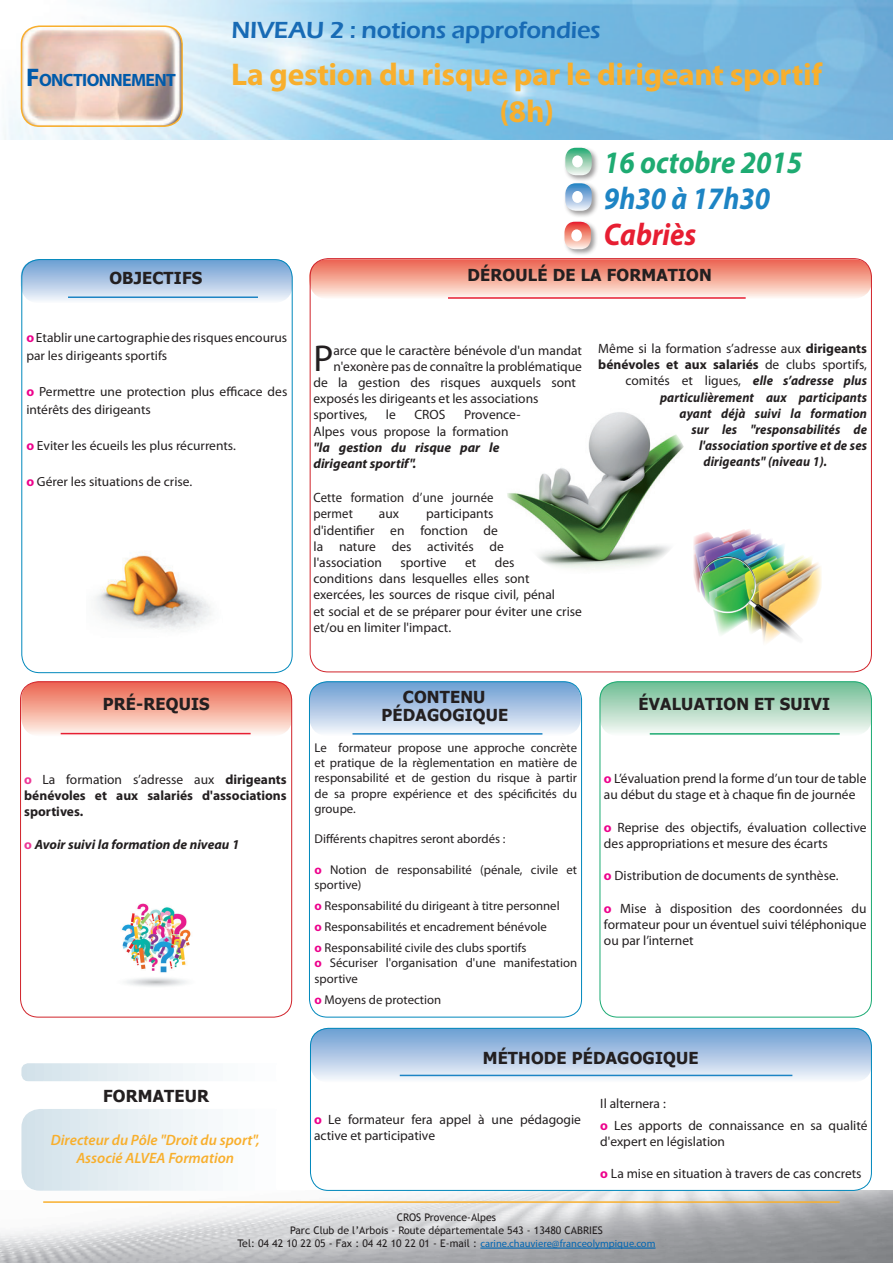
<style>
.page{position:relative;width:893px;height:1263px;background:#fff}
.page>*{position:absolute;margin:0;border:0;box-sizing:border-box;transform-origin:0 0}
.t1{font:37.5px "Myriad Pro";color:#231f20}
.t2{font:700 31.5px/37.8px "Myriad Pro";letter-spacing:-.01em;color:#f8af2d;text-align:center}
.t3{font:italic 700 31.35px "Myriad Pro";color:#1eab72;scale:.91 1}
.t4{font:italic 700 31.35px "Myriad Pro";color:#1d84c4;scale:.91 1}
.t5{font:italic 700 31.35px "Myriad Pro";color:#e71e32;scale:.91 1}
.t6{font:600 24px "Eras ITC";letter-spacing:-.01em;color:#186bb5}
.t7{font:700 17.85px "Myriad Pro";letter-spacing:-.035em;color:#015aaa}
.t8{font:700 16.5px/18px "Tahoma";letter-spacing:.01em;color:#231f20;text-align:center}
.t9{font:italic 600 15px/18px "Myriad Pro";color:#f8af2d;text-align:center}
.t10{font:13.5px/16.2px "Myriad Pro";color:#231f20}
.t11{font:italic 700 13.5px "Myriad Pro";letter-spacing:.01em;color:#231f20;scale:.94 1}
.t12{font:700 13.5px/16.2px "Myriad Pro";color:#231f20;text-align:justify}
.t13{font:italic 700 13.5px/16.2px "Myriad Pro";letter-spacing:.01em;color:#231f20}
.t14{font:13.5px/16.2px "Myriad Pro";color:#231f20;scale:.94 1}
.t15{font:13.2px/18px "Myriad Pro";color:#231f20}
.t16{font:12.75px/15.3px "Myriad Pro";color:#231f20}
.t17{font:10.5px/12.6px "Trebuchet MS";color:#231f20;text-align:center}
.s1{font-size:25.5px}
.s2{font-weight:700;font-size:13.5px;color:#ed028c}
.s3{color:#ed3896}
.s4{font-weight:400}
.s5{font-style:normal;color:#ed3896}
.s6{font-weight:700}
.s7{font-weight:400;font-style:normal}
.s8{font-weight:700;color:#ed028c}
.s9{font-family:"Myriad Pro";color:#0166b3}
</style>
<div class="page">
<img style="left:0;top:1191px;width:893px;height:72px">
<img style="left:4px;top:0;width:889px;height:139px">
<img style="left:21px;top:26px;width:161px;height:100px">
<div style="left:21px;top:25px;width:162px;height:102px;border:2px solid #f8af2d;border-radius:18px"></div>
<div style="left:564px;top:146px;width:35px;height:37px;background:#231f20;opacity:.45"></div>
<svg style="left:565px;top:148px;width:27px;height:27px"></svg>
<div style="left:572px;top:155px;width:11px;height:12px;background:#fff;border-radius:50%"></div>
<div style="left:564px;top:182px;width:35px;height:36px;background:#231f20;opacity:.45"></div>
<svg style="left:565px;top:183px;width:27px;height:28px"></svg>
<div style="left:572px;top:191px;width:11px;height:12px;background:#fff;border-radius:50%"></div>
<div style="left:563px;top:220px;width:35px;height:37px;background:#231f20;opacity:.45"></div>
<svg style="left:564px;top:222px;width:27px;height:27px"></svg>
<div style="left:571px;top:229px;width:11px;height:12px;background:#fff;border-radius:50%"></div>
<hr style="left:43px;top:1201px;width:797px;height:2px;background:#f8af2d">
<img style="left:507px;top:395px;width:187px;height:187px;border-radius:94px">
<svg style="left:310px;top:1028px;width:562px;height:54px;background:#afc9e6"></svg>
<svg style="left:600px;top:681px;width:272px;height:54px;background:#b3dac4"></svg>
<svg style="left:309px;top:681px;width:272px;height:54px;background:#afc9e6"></svg>
<hr style="left:352px;top:733px;width:190px;height:2px;background:#1d84c4">
<hr style="left:650px;top:733px;width:190px;height:2px;background:#1eab72">
<div style="left:309px;top:681px;width:273px;height:336px;border:1px solid #0088bc;border-radius:18px"></div>
<svg style="left:21px;top:681px;width:271px;height:54px;background:#f4aa9b"></svg>
<hr style="left:61px;top:733px;width:190px;height:1px;background:#e71e32">
<div style="left:20px;top:681px;width:272px;height:336px;border:1px solid #d1232a;border-radius:18px"></div>
<div style="left:600px;top:681px;width:272px;height:336px;border:1px solid #1cab73;border-radius:18px"></div>
<svg style="left:24px;top:1112px;width:184px;height:76px"></svg>
<div style="left:21px;top:1109px;width:272px;height:82px;border:2px solid #fff;border-radius:18px"></div>
<div style="left:310px;top:1028px;width:562px;height:163px;border:1px solid #0088bc;border-radius:18px"></div>
<hr style="left:400px;top:1075px;width:392px;height:1px;background:#1d84c4">
<svg style="left:309px;top:259px;width:563px;height:40px;background:#f4aa9a"></svg>
<hr style="left:448px;top:297px;width:298px;height:2px;background:#e71e32">
<svg style="left:21px;top:259px;width:271px;height:44px;background:#b1cae6"></svg>
<hr style="left:68px;top:296px;width:190px;height:2px;background:#1d84c4">
<svg style="left:24px;top:1066px;width:184px;height:12px"></svg>
<div style="left:21px;top:1063px;width:272px;height:18px;border:2px solid #fff;border-radius:6px"></div>
<div style="left:22px;top:259px;width:270px;height:414px;border:1px solid #0088bc;border-radius:18px"></div>
<hr style="left:480px;top:1247px;width:175px;height:1px;background:#0166b3">
<img style="left:694px;top:529px;width:127px;height:114px">
<img style="left:94px;top:552px;width:117px;height:78px">
<img style="left:121px;top:903px;width:70px;height:84px">
<h3 class="t7" style="left:26px;top:68px;width:151px"><span class="s1">F</span>ONCTIONNEMENT</h3>
<h3 class="t6" style="left:232px;top:16px;width:371px">NIVEAU 2 : notions approfondies</h3>
<h2 class="t2" style="left:231px;top:54px;width:592px">La gestion du risque par le dirigeant sportif (8h)</h2>
<h3 class="t3" style="left:604px;top:142px;width:219px">16 octobre 2015</h3>
<h3 class="t4" style="left:604px;top:178px;width:184px">9h30 à 17h30</h3>
<h3 class="t5" style="left:604px;top:214px;width:103px">Cabriès</h3>
<p class="t8" style="left:109px;top:268px;width:94px">OBJECTIFS</p>
<p class="t8" style="left:467px;top:264px;width:246px">DÉROULÉ DE LA FORMATION</p>
<p class="t15" style="left:26px;top:328px;width:262px"><span class="s2">o</span>Etablir une cartographie des risques encourus par les dirigeants sportifs</p>
<p class="t15" style="left:26px;top:382px;width:262px"><span class="s2">o</span> Permettre une protection plus efficace des intérêts des dirigeants</p>
<p class="t15" style="left:26px;top:436px;width:211px"><span class="s2">o</span> Eviter les écueils les plus récurrents.</p>
<p class="t15" style="left:26px;top:472px;width:167px"><span class="s2">o</span> Gérer les situations de crise.</p>
<p class="t8" style="left:103px;top:694px;width:109px">PRÉ-REQUIS</p>
<p class="t12" style="left:24px;top:771px;width:264px"><span class="s3">o</span> <span class="s4">La formation s’adresse aux</span> dirigeants bénévoles et aux salariés d'associations sportives.</p>
<p class="t13" style="left:24px;top:836px;width:217px"><span class="s5">o</span> Avoir suivi la formation de niveau 1</p>
<p class="t8" style="left:103px;top:1086px;width:108px">FORMATEUR</p>
<p class="t9" style="left:51px;top:1131px;width:210px">Directeur du Pôle "Droit du sport",<br>Associé ALVEA Formation</p>
<h1 class="t1" style="left:313px;top:335px;width:21px">P</h1>
<p class="t10" style="left:333px;top:342px;width:250px">arce que le caractère bénévole d'un mandat</p>
<p class="t10" style="left:333px;top:358px;width:250px">n'exonère pas de connaître la problématique</p>
<p class="t10" style="left:313px;top:374px;width:264px">de la gestion des risques auxquels sont</p>
<p class="t10" style="left:313px;top:390px;width:226px">exposés les dirigeants et les associations</p>
<p class="t10" style="left:313px;top:407px;width:55px">sportives,</p>
<p class="t10" style="left:386px;top:407px;width:11px">le</p>
<p class="t10" style="left:414px;top:407px;width:33px">CROS</p>
<p class="t10" style="left:313px;top:407px;width:208px;text-indent:151px">Provence-<br>Alpes vous propose la formation</p>
<p class="t13" style="left:313px;top:439px;width:188px">"la gestion du risque par le dirigeant sportif".</p>
<p class="t14" style="left:313px;top:489px;width:193px">Cette formation d’une journée permet</p>
<p class="t10" style="left:313px;top:506px;width:192px;text-indent:113px">participants d'identifier en fonction de la nature des activités de l'association</p>
<p class="t10" style="left:379px;top:506px;width:22px">aux</p>
<p class="t10" style="left:313px;top:554px;width:270px;text-indent:181px">des<br>conditions dans lesquelles elles sont exercées, les sources de risque civil, pénal<br>et social et de se préparer pour éviter une crise et/ou en limiter l'impact.</p>
<p class="t10" style="left:401px;top:554px;width:47px">sportive</p>
<p class="t10" style="left:465px;top:554px;width:13px">et</p>
<p class="t10" style="left:598px;top:340px;width:270px">Même si la formation s’adresse aux <span class="s6">dirigeants</span></p>
<p class="t12" style="left:598px;top:356px;width:270px">bénévoles et aux salariés <span class="s4">de clubs sportifs,</span></p>
<p class="t13" style="left:625px;top:372px;width:243px"><span class="s7">comités et ligues,</span> elle s’adresse plus</p>
<p class="t11" style="left:660px;top:388px;width:222px">particulièrement aux participants</p>
<p class="t11" style="left:679px;top:404px;width:201px">ayant déjà suivi la formation</p>
<p class="t11" style="left:691px;top:421px;width:188px">sur les "responsabilités de</p>
<p class="t11" style="left:699px;top:437px;width:180px">l'association sportive et de ses</p>
<p class="t11" style="left:703px;top:453px;width:133px">dirigeants" (niveau 1).</p>
<p class="t8" style="left:382px;top:686px;width:128px">CONTENU<br>PÉDAGOGIQUE</p>
<p class="t16" style="left:315px;top:739px;width:264px;text-align:justify">Le formateur propose une approche concrète et pratique de la règlementation en matière de responsabilité et de gestion du risque à partir de sa propre expérience et des spécificités du groupe.</p>
<p class="t16" style="left:315px;top:831px;width:192px">Différents chapitres seront abordés :</p>
<p class="t16" style="left:315px;top:861px;width:264px"><span class="s8">o</span> Notion de responsabilité (pénale, civile et sportive)</p>
<p class="t16" style="left:315px;top:895px;width:247px;line-height:21px"><span class="s8">o</span> Responsabilité du dirigeant à titre personnel <span class="s8">o</span> Responsabilités et encadrement bénévole<br><span class="s8">o</span> Responsabilité civile des clubs sportifs</p>
<p class="t16" style="left:315px;top:955px;width:264px"><span class="s8">o</span> Sécuriser l'organisation d'une manifestation sportive</p>
<p class="t16" style="left:315px;top:991px;width:128px"><span class="s8">o</span> Moyens de protection</p>
<p class="t8" style="left:639px;top:694px;width:193px">ÉVALUATION ET SUIVI</p>
<p class="t10" style="left:604px;top:770px;width:264px"><span class="s8">o</span> L’évaluation prend la forme d’un tour de table au début du stage et à chaque fin de journée</p>
<p class="t10" style="left:604px;top:819px;width:264px"><span class="s8">o</span> Reprise des objectifs, évaluation collective des appropriations et mesure des écarts</p>
<p class="t10" style="left:604px;top:867px;width:236px"><span class="s8">o</span> Distribution de documents de synthèse.</p>
<p class="t10" style="left:604px;top:900px;width:264px;text-align:justify"><span class="s8">o</span> Mise à disposition des coordonnées du formateur pour un éventuel suivi téléphonique ou par l’internet</p>
<p class="t8" style="left:483px;top:1048px;width:217px">MÉTHODE PÉDAGOGIQUE</p>
<p class="t10" style="left:314px;top:1111px;width:269px"><span class="s8">o</span> Le formateur fera appel à une pédagogie active et participative</p>
<p class="t10" style="left:600px;top:1092px;width:269px;line-height:22.2px">Il alternera :<br><span class="s8">o</span> Les apports de connaissance en sa qualité</p>
<p class="t10" style="left:600px;top:1133px;width:126px">d'expert en législation</p>
<p class="t10" style="left:600px;top:1165px;width:263px"><span class="s8">o</span> La mise en situation à travers de cas concrets</p>
<p class="t17" style="left:237px;top:1211px;width:419px">CROS Provence-Alpes<br>Parc Club de l’Arbois - Route départementale 543 - 13480 CABRIES<br>Tel: 04 42 10 22 05 - Fax : 04 42 10 22 01 - E-mail : <span class="s9">carine.chauviere@franceolympique.com</span></p>
</div>
